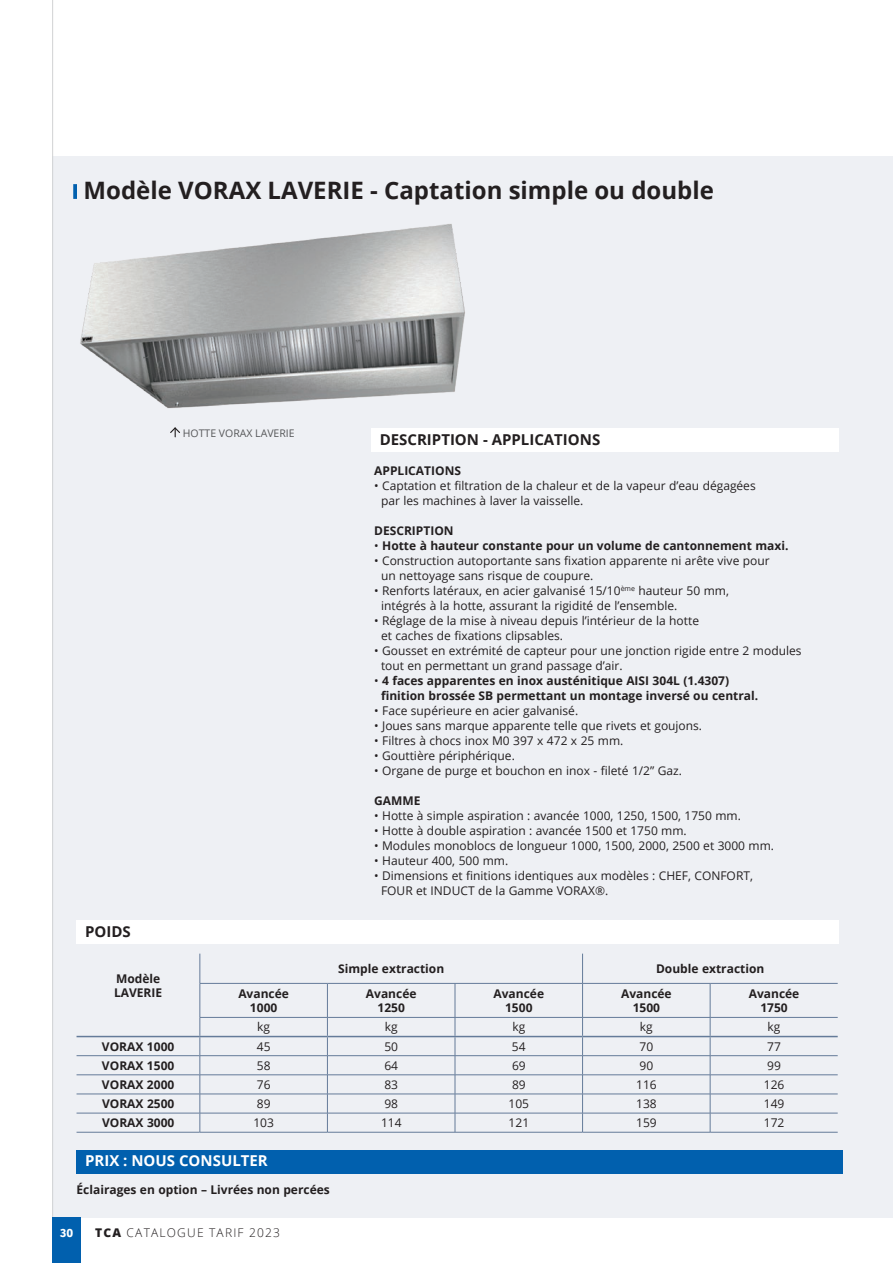
<style>
.page{position:relative;width:893px;height:1263px;background:#fff}
.page>*{position:absolute;margin:0;border:0;box-sizing:border-box;transform-origin:0 0}
.t1{font:700 24px "Open Sans";color:#231f20}
.t2{font:700 15px "Open Sans";color:#231f20}
.t3{font:700 15px "Open Sans";color:#fff}
.t4{font:12px/15px "Open Sans";color:#231f20}
.t5{font:700 12px/13.5px "Open Sans";color:#231f20;text-align:center}
.t6{font:300 12px "Open Sans";letter-spacing:.1em;color:#231f20}
.t7{font:900 12px "TV Nord EF";color:#fff}
.t8{font:10.5px "Open Sans";color:#57585a}
.s1{font-weight:400}
.s2{font-weight:800}
</style>
<div class="page">
<div style="left:52px;top:157px;width:841px;height:1061px;background:#eef0f4"></div>
<hr style="left:52px;top:0;width:1px;height:1263px;background:#d1d2d4">
<div style="left:52px;top:1218px;width:29px;height:45px;background:#0160ae"></div>
<div style="left:77px;top:1150px;width:766px;height:24px;background:#0160ae"></div>
<div style="left:371px;top:429px;width:468px;height:23px;background:#fff"></div>
<div style="left:77px;top:921px;width:762px;height:23px;background:#fff"></div>
<svg style="left:73px;top:184px;width:4px;height:15px"></svg>
<hr style="left:77px;top:1036px;width:123px;height:1px;background:#647b99">
<hr style="left:77px;top:1055px;width:123px;height:1px;background:#647b99">
<hr style="left:77px;top:1074px;width:123px;height:1px;background:#647b99">
<hr style="left:77px;top:1094px;width:123px;height:1px;background:#647b99">
<hr style="left:77px;top:1113px;width:123px;height:1px;background:#647b99">
<hr style="left:77px;top:1132px;width:123px;height:1px;background:#647b99">
<svg style="left:200px;top:954px;width:1px;height:29px"></svg>
<svg style="left:582px;top:954px;width:1px;height:29px"></svg>
<hr style="left:200px;top:983px;width:127px;height:1px;background:#647b99">
<hr style="left:200px;top:983px;width:1px;height:34px;background:#647b99">
<hr style="left:327px;top:983px;width:128px;height:1px;background:#647b99">
<hr style="left:327px;top:983px;width:1px;height:34px;background:#647b99">
<hr style="left:455px;top:983px;width:128px;height:1px;background:#647b99">
<hr style="left:455px;top:983px;width:1px;height:34px;background:#647b99">
<hr style="left:583px;top:983px;width:127px;height:1px;background:#647b99">
<hr style="left:582px;top:983px;width:1px;height:34px;background:#647b99">
<hr style="left:710px;top:983px;width:128px;height:1px;background:#647b99">
<hr style="left:710px;top:983px;width:1px;height:34px;background:#647b99">
<hr style="left:200px;top:1055px;width:127px;height:1px;background:#647b99">
<hr style="left:327px;top:1055px;width:128px;height:1px;background:#647b99">
<hr style="left:455px;top:1055px;width:128px;height:1px;background:#647b99">
<hr style="left:583px;top:1055px;width:127px;height:1px;background:#647b99">
<hr style="left:710px;top:1055px;width:128px;height:1px;background:#647b99">
<hr style="left:200px;top:1074px;width:127px;height:1px;background:#647b99">
<hr style="left:327px;top:1074px;width:128px;height:1px;background:#647b99">
<hr style="left:455px;top:1074px;width:128px;height:1px;background:#647b99">
<hr style="left:583px;top:1074px;width:127px;height:1px;background:#647b99">
<hr style="left:710px;top:1074px;width:128px;height:1px;background:#647b99">
<hr style="left:200px;top:1094px;width:127px;height:1px;background:#647b99">
<hr style="left:327px;top:1094px;width:128px;height:1px;background:#647b99">
<hr style="left:455px;top:1094px;width:128px;height:1px;background:#647b99">
<hr style="left:583px;top:1094px;width:127px;height:1px;background:#647b99">
<hr style="left:710px;top:1094px;width:128px;height:1px;background:#647b99">
<hr style="left:200px;top:1113px;width:127px;height:1px;background:#647b99">
<svg style="left:200px;top:1018px;width:1px;height:114px"></svg>
<hr style="left:327px;top:1113px;width:128px;height:1px;background:#647b99">
<svg style="left:327px;top:1018px;width:1px;height:114px"></svg>
<hr style="left:455px;top:1113px;width:128px;height:1px;background:#647b99">
<svg style="left:455px;top:1018px;width:1px;height:114px"></svg>
<hr style="left:583px;top:1113px;width:127px;height:1px;background:#647b99">
<svg style="left:582px;top:1018px;width:1px;height:114px"></svg>
<hr style="left:710px;top:1113px;width:128px;height:1px;background:#647b99">
<svg style="left:710px;top:1018px;width:1px;height:114px"></svg>
<hr style="left:200px;top:1132px;width:127px;height:1px;background:#647b99">
<hr style="left:327px;top:1132px;width:128px;height:1px;background:#647b99">
<hr style="left:455px;top:1132px;width:128px;height:1px;background:#647b99">
<hr style="left:583px;top:1132px;width:127px;height:1px;background:#647b99">
<hr style="left:710px;top:1132px;width:128px;height:1px;background:#647b99">
<hr style="left:200px;top:1036px;width:127px;height:1px;background:#647b99">
<hr style="left:327px;top:1036px;width:128px;height:1px;background:#647b99">
<hr style="left:455px;top:1036px;width:128px;height:1px;background:#647b99">
<hr style="left:583px;top:1036px;width:127px;height:1px;background:#647b99">
<hr style="left:710px;top:1036px;width:128px;height:1px;background:#647b99">
<hr style="left:200px;top:1017px;width:127px;height:1px;background:#647b99">
<hr style="left:327px;top:1017px;width:128px;height:1px;background:#647b99">
<hr style="left:455px;top:1017px;width:128px;height:1px;background:#647b99">
<hr style="left:583px;top:1017px;width:127px;height:1px;background:#647b99">
<hr style="left:710px;top:1017px;width:128px;height:1px;background:#647b99">
<img style="left:80px;top:224px;width:418px;height:214px">
<h1 class="t1" style="left:84px;top:173px;width:632px">Modèle VORAX LAVERIE - Captation simple ou double</h1>
<p class="t2" style="left:85px;top:920px;width:47px">POIDS</p>
<p class="t5" style="left:114px;top:972px;width:50px;text-align:left">Modèle<br>LAVERIE</p>
<p class="t8" style="left:183px;top:426px;width:113px">HOTTE VORAX LAVERIE</p>
<p class="t2" style="left:380px;top:429px;width:222px">DESCRIPTION - APPLICATIONS</p>
<p class="t5" style="left:374px;top:464px;width:88px">APPLICATIONS</p>
<p class="t4" style="left:381px;top:478px;width:376px;text-indent:-7px">• Captation et filtration de la chaleur et de la vapeur d’eau dégagées par les machines à laver la vaisselle.</p>
<p class="t5" style="left:374px;top:524px;width:81px">DESCRIPTION</p>
<p class="t5" style="left:374px;top:539px;width:416px"><span class="s1">•</span> Hotte à hauteur constante pour un volume de cantonnement maxi.</p>
<p class="t4" style="left:381px;top:553px;width:390px;text-indent:-7px">• Construction autoportante sans fixation apparente ni arête vive pour un nettoyage sans risque de coupure.</p>
<p class="t4" style="left:381px;top:583px;width:349px;text-indent:-7px">• Renforts latéraux, en acier galvanisé 15/10<sup>ème</sup> hauteur 50 mm, intégrés à la hotte, assurant la rigidité de l’ensemble.</p>
<p class="t4" style="left:381px;top:613px;width:319px;text-indent:-7px">• Réglage de la mise à niveau depuis l’intérieur de la hotte et caches de fixations clipsables.</p>
<p class="t4" style="left:381px;top:643px;width:422px;text-indent:-7px">• Gousset en extrémité de capteur pour une jonction rigide entre 2 modules tout en permettant un grand passage d’air.</p>
<p class="t5" style="left:381px;top:673px;width:379px;line-height:15px;text-align:left;text-indent:-7px"><span class="s1">•</span> 4 faces apparentes en inox austénitique AISI 304L (1.4307) finition brossée SB permettant un montage inversé ou central.</p>
<p class="t4" style="left:374px;top:703px;width:205px">• Face supérieure en acier galvanisé.</p>
<p class="t4" style="left:374px;top:718px;width:329px">• Joues sans marque apparente telle que rivets et goujons.</p>
<p class="t4" style="left:374px;top:733px;width:251px">• Filtres à chocs inox M0 397 x 472 x 25 mm.</p>
<p class="t4" style="left:374px;top:748px;width:142px">• Gouttière périphérique.</p>
<p class="t4" style="left:374px;top:763px;width:309px">• Organe de purge et bouchon en inox - fileté 1/2” Gaz.</p>
<p class="t5" style="left:374px;top:794px;width:48px">GAMME</p>
<p class="t4" style="left:374px;top:808px;width:368px">• Hotte à simple aspiration : avancée 1000, 1250, 1500, 1750 mm.</p>
<p class="t4" style="left:374px;top:823px;width:314px">• Hotte à double aspiration : avancée 1500 et 1750 mm.</p>
<p class="t4" style="left:374px;top:838px;width:401px">• Modules monoblocs de longueur 1000, 1500, 2000, 2500 et 3000 mm.</p>
<p class="t4" style="left:374px;top:853px;width:135px">• Hauteur 400, 500 mm.</p>
<p class="t4" style="left:381px;top:868px;width:373px;text-indent:-7px">• Dimensions et finitions identiques aux modèles : CHEF, CONFORT,<br>FOUR et INDUCT de la Gamme VORAX®.</p>
<p class="t5" style="left:338px;top:961px;width:108px">Simple extraction</p>
<p class="t5" style="left:656px;top:961px;width:110px">Double extraction</p>
<p class="t5" style="left:238px;top:987px;width:52px">Avancée<br>1000</p>
<p class="t5" style="left:366px;top:987px;width:52px">Avancée<br>1250</p>
<p class="t5" style="left:493px;top:987px;width:52px">Avancée<br>1500</p>
<p class="t5" style="left:621px;top:987px;width:52px">Avancée<br>1500</p>
<p class="t5" style="left:749px;top:987px;width:52px">Avancée<br>1750</p>
<p class="t4" style="left:257px;top:1019px;width:14px">kg</p>
<p class="t4" style="left:385px;top:1019px;width:14px">kg</p>
<p class="t4" style="left:512px;top:1019px;width:14px">kg</p>
<p class="t4" style="left:640px;top:1019px;width:14px">kg</p>
<p class="t4" style="left:768px;top:1019px;width:14px">kg</p>
<p class="t5" style="left:102px;top:1039px;width:74px">VORAX 1000</p>
<p class="t4" style="left:257px;top:1039px;width:15px">45</p>
<p class="t4" style="left:384px;top:1039px;width:15px">50</p>
<p class="t4" style="left:512px;top:1039px;width:15px">54</p>
<p class="t4" style="left:640px;top:1039px;width:15px">70</p>
<p class="t4" style="left:767px;top:1039px;width:15px">77</p>
<p class="t5" style="left:102px;top:1058px;width:74px">VORAX 1500</p>
<p class="t4" style="left:257px;top:1058px;width:15px">58</p>
<p class="t4" style="left:384px;top:1058px;width:15px">64</p>
<p class="t4" style="left:512px;top:1058px;width:15px">69</p>
<p class="t4" style="left:640px;top:1058px;width:15px">90</p>
<p class="t4" style="left:767px;top:1058px;width:15px">99</p>
<p class="t5" style="left:102px;top:1077px;width:74px">VORAX 2000</p>
<p class="t4" style="left:257px;top:1077px;width:15px">76</p>
<p class="t4" style="left:384px;top:1077px;width:15px">83</p>
<p class="t4" style="left:512px;top:1077px;width:15px">89</p>
<p class="t4" style="left:636px;top:1077px;width:22px">116</p>
<p class="t4" style="left:764px;top:1077px;width:22px">126</p>
<p class="t5" style="left:102px;top:1097px;width:74px">VORAX 2500</p>
<p class="t4" style="left:257px;top:1096px;width:15px">89</p>
<p class="t4" style="left:384px;top:1096px;width:15px">98</p>
<p class="t4" style="left:509px;top:1096px;width:22px">105</p>
<p class="t4" style="left:636px;top:1096px;width:22px">138</p>
<p class="t4" style="left:764px;top:1096px;width:22px">149</p>
<p class="t5" style="left:102px;top:1116px;width:74px">VORAX 3000</p>
<p class="t4" style="left:253px;top:1115px;width:22px">103</p>
<p class="t4" style="left:381px;top:1115px;width:22px">114</p>
<p class="t4" style="left:509px;top:1115px;width:22px">121</p>
<p class="t4" style="left:636px;top:1115px;width:22px">159</p>
<p class="t4" style="left:764px;top:1115px;width:22px">172</p>
<p class="t3" style="left:85px;top:1150px;width:184px">PRIX : NOUS CONSULTER</p>
<p class="t5" style="left:77px;top:1182px;width:255px">Éclairages en option – Livrées non percées</p>
<p class="t7" style="left:60px;top:1226px;width:15px">30</p>
<p class="t6" style="left:95px;top:1225px;width:187px"><span class="s2">TCA</span> CATALOGUE TARIF 2023</p>
</div>
